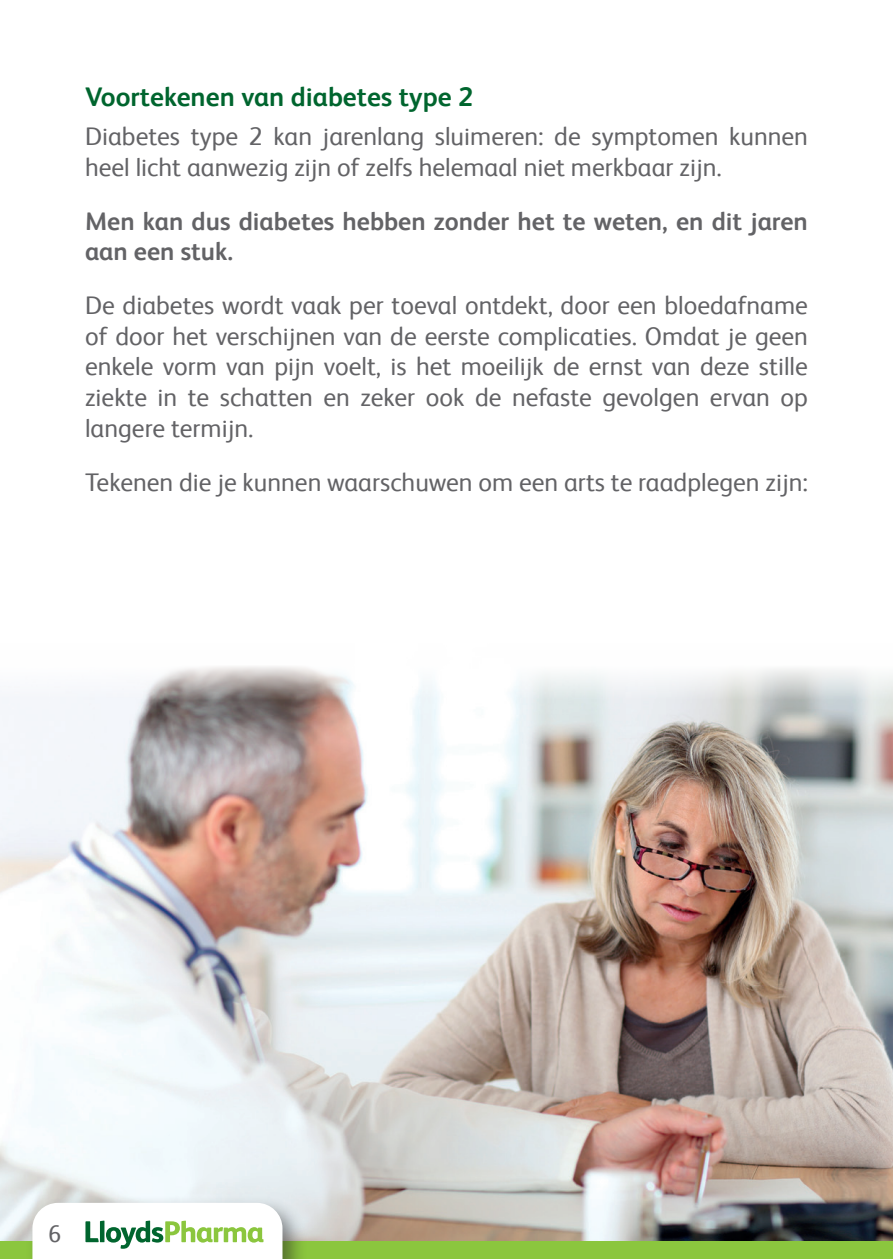
<style>
.page{position:relative;width:893px;height:1259px;background:#fff}
.page>*{position:absolute;margin:0;border:0;box-sizing:border-box;transform-origin:0 0}
.t1{font:700 27px "Lloyds Sans";color:#00652e}
.t2{font:25.5px/30.6px "Lloyds Sans";color:#636366}
.t3{font:700 25.5px/30.6px "Lloyds Sans";color:#636366}
.t4{font:24px "Lloyds Sans";color:#636366}
</style>
<div class="page">
<div style="left:0;top:1240px;width:893px;height:19px;background:#8bc63e"></div>
<img style="left:0;top:666px;width:893px;height:574px">
<div style="left:25px;top:1195px;width:283px;height:64px;background:#231f20;opacity:.5"></div>
<svg style="left:32px;top:1202px;width:250px;height:57px"></svg>
<p class="t1" style="left:85px;top:78px;width:390px">Voortekenen van diabetes type 2</p>
<p class="t2" style="left:85px;top:119px;width:724px">Diabetes type 2 kan jarenlang sluimeren: de symptomen kunnen heel licht aanwezig zijn of zelfs helemaal niet merkbaar zijn.</p>
<p class="t3" style="left:85px;top:204px;width:724px">Men kan dus diabetes hebben zonder het te weten, en dit jaren aan een stuk.</p>
<p class="t2" style="left:85px;top:288px;width:724px;text-align:justify">De diabetes wordt vaak per toeval ontdekt, door een bloedafname of door het verschijnen van de eerste complicaties. Omdat je geen enkele vorm van pijn voelt, is het moeilijk de ernst van deze stille ziekte in te schatten en zeker ook de nefaste gevolgen ervan op langere termijn.</p>
<p class="t2" style="left:85px;top:465px;width:724px">Tekenen die je kunnen waarschuwen om een arts te raadplegen zijn:</p>
<p class="t4" style="left:48px;top:1216px;width:15px">6</p>
</div>
